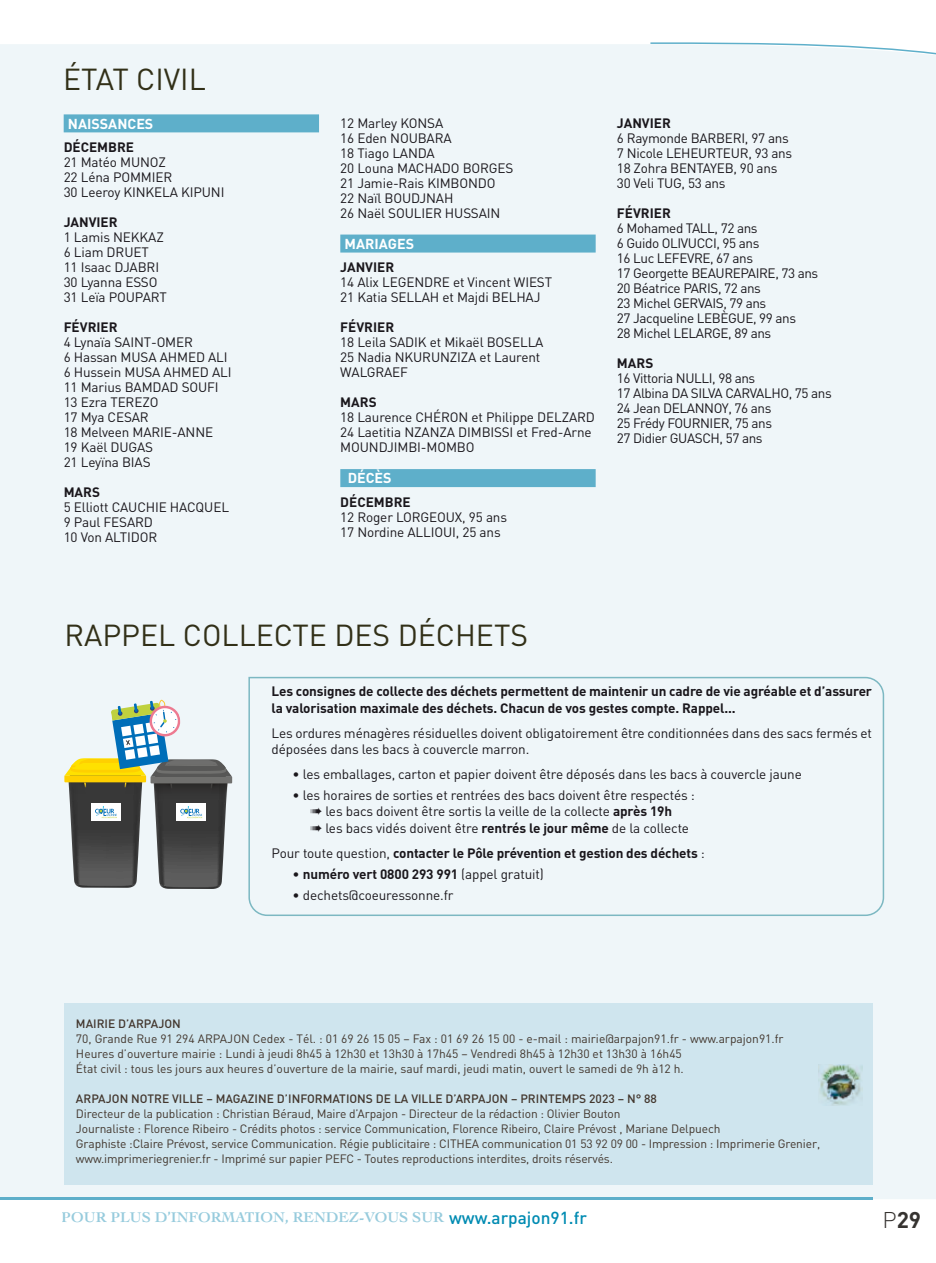
<style>
.page{position:relative;width:936px;height:1263px;background:#fff}
.page>*{position:absolute;margin:0;border:0;box-sizing:border-box;transform-origin:0 0}
.t1{font:30px "DIN";color:#323018}
.t2{font:700 22.5px "DIN";color:#363330}
.t3{font:700 14.85px "Cochin LT";color:#5eafca}
.t4{font:700 14.25px "DIN";color:#fff}
.t5{font:13.5px/15px "DIN";letter-spacing:-.01em;color:#1a171c}
.t6{font:700 13.5px/16.5px "DIN";letter-spacing:-.01em;color:#1a171c}
.t7{font:13.5px/15px "DIN";letter-spacing:-.03em;color:#1a171c}
.t8{font:12px/15px "DIN";letter-spacing:-.01em;color:#42362d}
.t9{font:500 12px "DIN";color:#42362d}
.s1{font-weight:700}
.s2{font-weight:400}
.s3{font-family:"DIN";font-weight:500;font-size:17.25px;color:#008bb2}
.s4{font-weight:300}
</style>
<div class="page">
<div style="left:0;top:44px;width:935px;height:1155px;background:#eff6f9"></div>
<svg style="left:649px;top:42px;width:286px;height:22px"></svg>
<hr style="left:0;top:1197px;width:872px;height:2px;background:#5eafca">
<div style="left:64px;top:114px;width:255px;height:18px;background:#5eafca"></div>
<div style="left:340px;top:235px;width:255px;height:18px;background:#5eafca"></div>
<div style="left:340px;top:469px;width:255px;height:18px;background:#5eafca"></div>
<div style="left:64px;top:1003px;width:808px;height:181px;background:#cfe5ee"></div>
<img style="left:819px;top:1065px;width:43px;height:41px">
<svg style="left:64px;top:700px;width:168px;height:189px"></svg>
<div style="left:248px;top:676px;width:636px;height:241px;background:#eff6f9"></div>
<h1 class="t1" style="left:63px;top:60px;width:144px">ÉTAT CIVIL</h1>
<p class="t4" style="left:68px;top:114px;width:87px">NAISSANCES</p>
<p class="t6" style="left:64px;top:139px;width:72px">DÉCEMBRE</p>
<p class="t5" style="left:64px;top:155px;width:162px">21 Matéo MUNOZ<br>22 Léna POMMIER<br>30 Leeroy KINKELA KIPUNI</p>
<p class="t6" style="left:64px;top:214px;width:55px">JANVIER</p>
<p class="t5" style="left:64px;top:230px;width:105px">1 Lamis NEKKAZ<br>6 Liam DRUET<br>11 Isaac DJABRI<br>30 Lyanna ESSO<br>31 Leïa POUPART</p>
<p class="t6" style="left:64px;top:319px;width:55px">FÉVRIER</p>
<p class="t5" style="left:64px;top:335px;width:169px">4 Lynaïa SAINT-OMER<br>6 Hassan MUSA AHMED ALI<br>6 Hussein MUSA AHMED ALI<br>11 Marius BAMDAD SOUFI<br>13 Ezra TEREZO<br>17 Mya CESAR<br>18 Melveen MARIE-ANNE<br>19 Kaël DUGAS<br>21 Leyïna BIAS</p>
<p class="t6" style="left:64px;top:484px;width:38px">MARS</p>
<p class="t5" style="left:64px;top:500px;width:167px">5 Elliott CAUCHIE HACQUEL<br>9 Paul FESARD<br>10 Von ALTIDOR</p>
<p class="t5" style="left:340px;top:115px;width:175px">12 Marley KONSA<br>16 Eden NOUBARA<br>18 Tiago LANDA<br>20 Louna MACHADO BORGES<br>21 Jamie-Rais KIMBONDO<br>22 Naïl BOUDJNAH<br>26 Naël SOULIER HUSSAIN</p>
<p class="t4" style="left:344px;top:234px;width:71px">MARIAGES</p>
<p class="t6" style="left:340px;top:259px;width:55px">JANVIER</p>
<p class="t5" style="left:340px;top:275px;width:213px">14 Alix LEGENDRE et Vincent WIEST<br>21 Katia SELLAH et Majdi BELHAJ</p>
<p class="t6" style="left:340px;top:319px;width:55px">FÉVRIER</p>
<p class="t5" style="left:340px;top:335px;width:205px">18 Leila SADIK et Mikaël BOSELLA<br>25 Nadia NKURUNZIZA et Laurent<br>WALGRAEF</p>
<p class="t6" style="left:340px;top:394px;width:38px">MARS</p>
<p class="t5" style="left:340px;top:410px;width:256px">18 Laurence CHÉRON et Philippe DELZARD<br>24 Laetitia NZANZA DIMBISSI et Fred-Arne<br>MOUNDJIMBI-MOMBO</p>
<p class="t4" style="left:347px;top:469px;width:45px">DÉCÈS</p>
<p class="t6" style="left:340px;top:493px;width:72px">DÉCEMBRE</p>
<p class="t5" style="left:340px;top:509px;width:168px">12 Roger LORGEOUX, 95 ans<br>17 Nordine ALLIOUI, 25 ans</p>
<p class="t6" style="left:617px;top:114px;width:55px">JANVIER</p>
<p class="t5" style="left:617px;top:131px;width:177px">6 Raymonde BARBERI, 97 ans<br>7 Nicole LEHEURTEUR, 93 ans<br>18 Zohra BENTAYEB, 90 ans<br>30 Veli TUG, 53 ans</p>
<p class="t6" style="left:617px;top:204px;width:55px">FÉVRIER</p>
<p class="t7" style="left:617px;top:221px;width:203px">6 Mohamed TALL, 72 ans<br>6 Guido OLIVUCCI, 95 ans<br>16 Luc LEFEVRE, 67 ans<br>17 Georgette BEAUREPAIRE, 73 ans<br>20 Béatrice PARIS, 72 ans<br>23 Michel GERVAIS, 79 ans<br>27 Jacqueline LEBÈGUE, 99 ans<br>28 Michel LELARGE, 89 ans</p>
<p class="t6" style="left:617px;top:354px;width:38px">MARS</p>
<p class="t7" style="left:617px;top:370px;width:216px">16 Vittoria NULLI, 98 ans<br>17 Albina DA SILVA CARVALHO, 75 ans<br>24 Jean DELANNOY, 76 ans<br>25 Frédy FOURNIER, 75 ans<br>27 Didier GUASCH, 57 ans</p>
<h1 class="t1" style="left:64px;top:616px;width:465px">RAPPEL COLLECTE DES DÉCHETS</h1>
<p class="t6" style="left:271px;top:682px;width:602px">Les consignes de collecte des déchets permettent de maintenir un cadre de vie agréable et d’assurer la valorisation maximale des déchets. Chacun de vos gestes compte. Rappel...</p>
<p class="t5" style="left:271px;top:724px;width:602px;line-height:16.5px">Les ordures ménagères résiduelles doivent obligatoirement être conditionnées dans des sacs fermés et déposées dans les bacs à couvercle marron.</p>
<p class="t5" style="left:292px;top:767px;width:511px">• les emballages, carton et papier doivent être déposés dans les bacs à couvercle jaune</p>
<p class="t5" style="left:310px;top:787px;width:386px;line-height:16.5px;text-indent:-18px">• les horaires de sorties et rentrées des bacs doivent être respectés : ➠ les bacs doivent être sortis la veille de la collecte <span class="s1">après 19h<br></span>➠ les bacs vidés doivent être <span class="s1">rentrés le jour même</span> de la collecte</p>
<p class="t6" style="left:271px;top:844px;width:435px"><span class="s2">Pour toute question,</span> contacter le Pôle prévention et gestion des déchets <span class="s2">:</span></p>
<p class="t6" style="left:292px;top:865px;width:253px"><span class="s2">•</span> numéro vert 0800 293 991 <span class="s2">(appel gratuit)</span></p>
<p class="t5" style="left:292px;top:887px;width:162px">• dechets@coeuressonne.fr</p>
<p class="t9" style="left:76px;top:1016px;width:106px">MAIRIE D’ARPAJON</p>
<p class="t8" style="left:76px;top:1031px;width:709px">70, Grande Rue 91 294 ARPAJON Cedex - Tél. : 01 69 26 15 05 – Fax : 01 69 26 15 00 - e-mail : mairie@arpajon91.fr - www.arpajon91.fr<br>Heures d’ouverture mairie : Lundi à jeudi 8h45 à 12h30 et 13h30 à 17h45 – Vendredi 8h45 à 12h30 et 13h30 à 16h45<br>État civil : tous les jours aux heures d’ouverture de la mairie, sauf mardi, jeudi matin, ouvert le samedi de 9h à12 h.</p>
<p class="t9" style="left:76px;top:1091px;width:582px">ARPAJON NOTRE VILLE – MAGAZINE D’INFORMATIONS DE LA VILLE D’ARPAJON – PRINTEMPS 2023 – N° 88</p>
<p class="t8" style="left:76px;top:1106px;width:745px">Directeur de la publication : Christian Béraud, Maire d’Arpajon - Directeur de la rédaction : Olivier Bouton<br>Journaliste : Florence Ribeiro - Crédits photos : service Communication, Florence Ribeiro, Claire Prévost , Mariane Delpuech<br>Graphiste :Claire Prévost, service Communication. Régie publicitaire : CITHEA communication 01 53 92 09 00 - Impression : Imprimerie Grenier, www.imprimeriegrenier.fr - Imprimé sur papier PEFC - Toutes reproductions interdites, droits réservés.</p>
<p class="t3" style="left:62px;top:1208px;width:527px">POUR PLUS D’INFORMATION, RENDEZ-VOUS SUR <span class="s3">www.arpajon91.fr</span></p>
<h2 class="t2" style="left:882px;top:1205px;width:40px"><span class="s4">P</span>29</h2>
</div>
